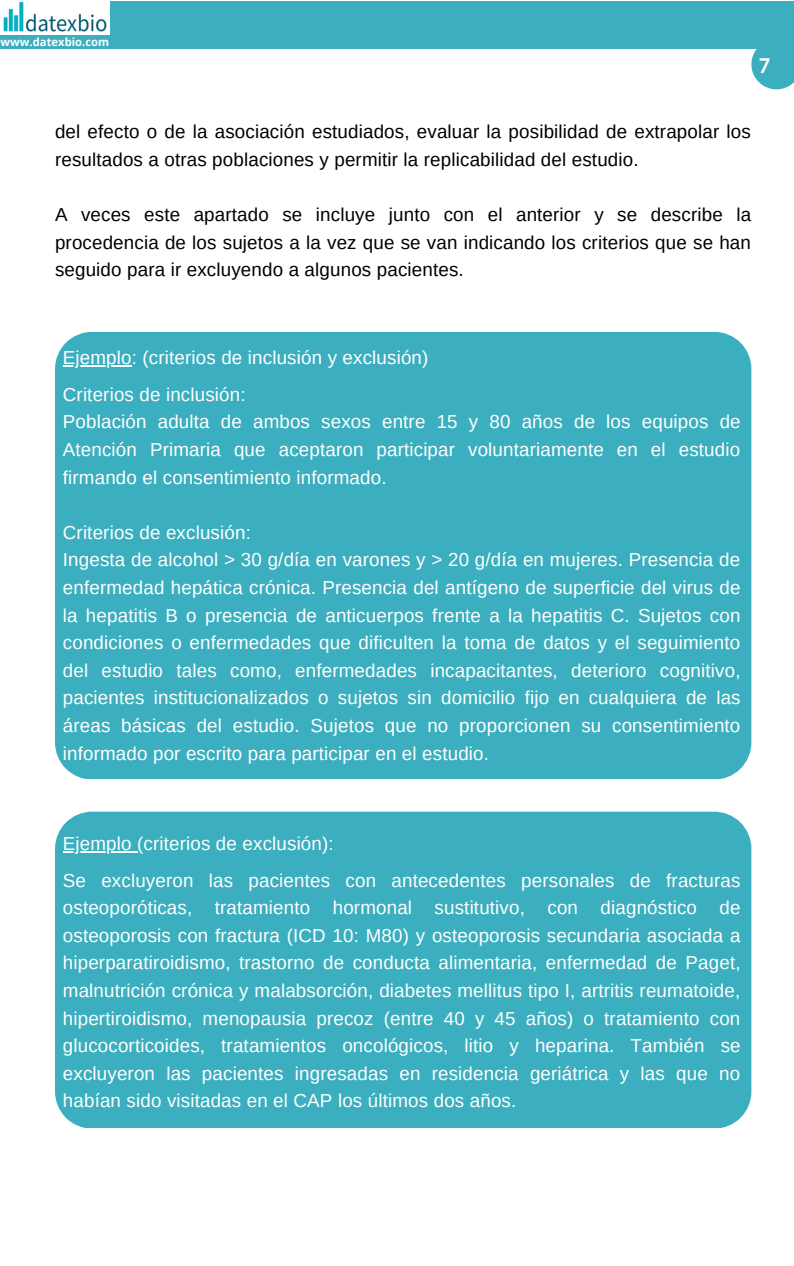
<style>
.page{position:relative;width:794px;height:1266px;background:#fff}
.page>*{position:absolute;margin:0;border:0;box-sizing:border-box;transform-origin:0 0}
.t1{font:700 22.5px "Carlito";color:#fff}
.t2{font:18.75px/27.6px "Arimo";letter-spacing:.01em;color:#fff}
.t3{font:18.75px/27.6px "Arimo";letter-spacing:.01em;color:#000}
.t4{font:700 11.25px "Open Sans";color:#fff}
</style>
<div class="page">
<svg style="left:751px;top:49px;width:42px;height:40px;background:#51b8c6"></svg>
<div style="left:0;top:1px;width:793px;height:48px;background:#3bafbf"></div>
<img style="left:0;top:1px;width:110px;height:33px">
<div style="left:55px;top:332px;width:695px;height:446px;background:#3bafbf"></div>
<div style="left:55px;top:811px;width:695px;height:317px;background:#3bafbf"></div>
<hr style="left:63px;top:365px;width:69px;height:1px;background:#fff">
<hr style="left:63px;top:850px;width:74px;height:2px;background:#fff">
<p class="t4" style="left:1px;top:34px;width:110px">www.datexbio.com</p>
<p class="t1" style="left:758px;top:56px;width:13px">7</p>
<p class="t3" style="left:55px;top:118px;width:697px">del efecto o de la asociación estudiados, evaluar la posibilidad de extrapolar los resultados a otras poblaciones y permitir la replicabilidad del estudio.</p>
<p class="t3" style="left:55px;top:201px;width:697px;text-align:justify">A veces este apartado se incluye junto con el anterior y se describe la procedencia de los sujetos a la vez que se van indicando los criterios que se han seguido para ir excluyendo a algunos pacientes.</p>
<p class="t2" style="left:63px;top:339px;width:367px;line-height:37.1px">Ejemplo: (criterios de inclusión y exclusión)<br>Criterios de inclusión:</p>
<p class="t2" style="left:63px;top:408px;width:679px;text-align:justify">Población adulta de ambos sexos entre 15 y 80 años de los equipos de Atención Primaria que aceptaron participar voluntariamente en el estudio firmando el consentimiento informado.</p>
<p class="t2" style="left:63px;top:518px;width:679px">Criterios de exclusión:<br>Ingesta de alcohol &gt; 30 g/día en varones y &gt; 20 g/día en mujeres. Presencia de enfermedad hepática crónica. Presencia del antígeno de superficie del virus de la hepatitis B o presencia de anticuerpos frente a la hepatitis C. Sujetos con condiciones o enfermedades que dificulten la toma de datos y el seguimiento del estudio tales como, enfermedades incapacitantes, deterioro cognitivo, pacientes institucionalizados o sujetos sin domicilio fijo en cualquiera de las áreas básicas del estudio. Sujetos que no proporcionen su consentimiento informado por escrito para participar en el estudio.</p>
<p class="t2" style="left:63px;top:824px;width:678px;line-height:37.1px">Ejemplo (criterios de exclusión):<br>Se excluyeron las pacientes con antecedentes personales de fracturas</p>
<p class="t2" style="left:63px;top:894px;width:679px;text-align:justify">osteoporóticas, tratamiento hormonal sustitutivo, con diagnóstico de osteoporosis con fractura (ICD 10: M80) y osteoporosis secundaria asociada a hiperparatiroidismo, trastorno de conducta alimentaria, enfermedad de Paget, malnutrición crónica y malabsorción, diabetes mellitus tipo I, artritis reumatoide, hipertiroidismo, menopausia precoz (entre 40 y 45 años) o tratamiento con glucocorticoides, tratamientos oncológicos, litio y heparina. También se excluyeron las pacientes ingresadas en residencia geriátrica y las que no habían sido visitadas en el CAP los últimos dos años.</p>
</div>
